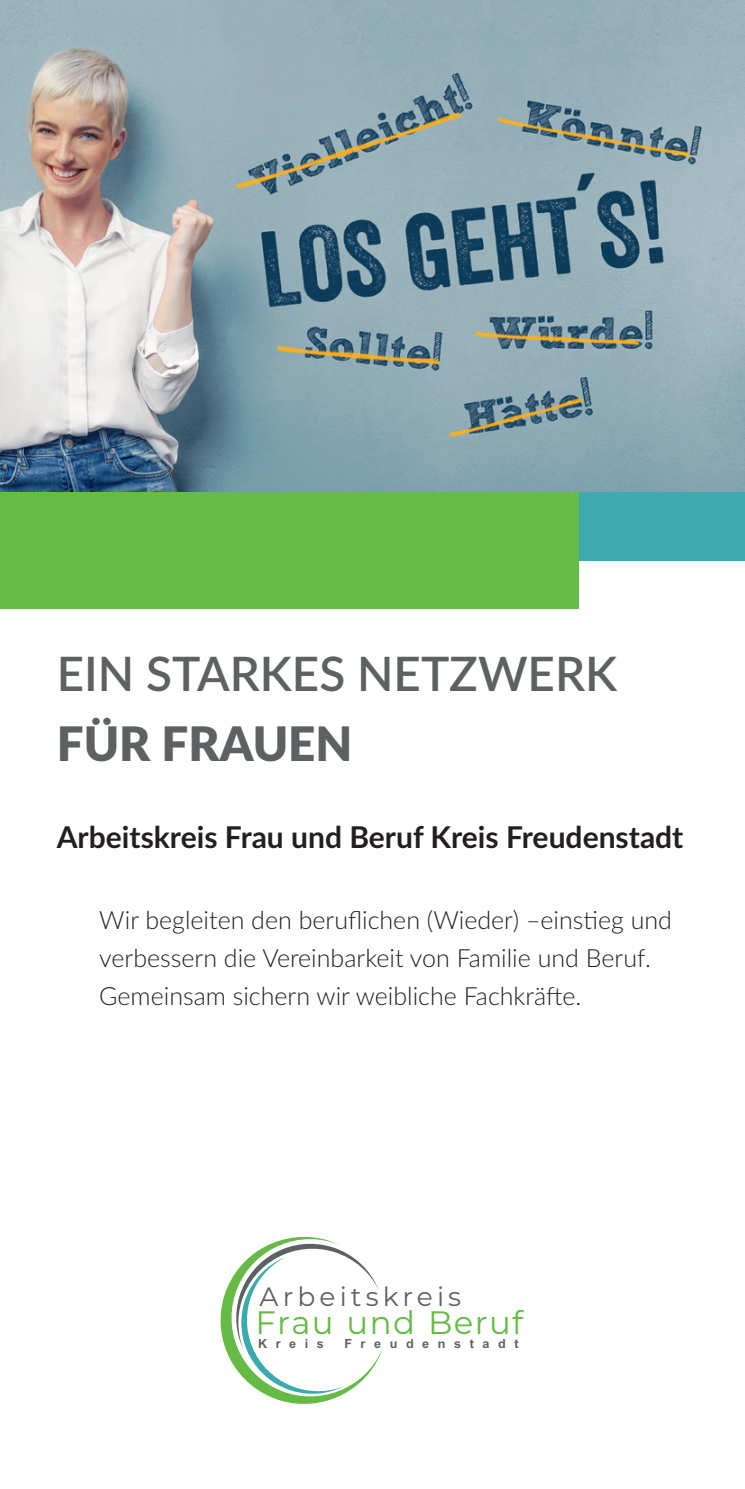
<style>
.page{position:relative;width:745px;height:1489px;background:#fff}
.page>*{position:absolute;margin:0;border:0;box-sizing:border-box;transform-origin:0 0}
.t1{font:600 47.5px "Lato";color:#5d6161}
.t2{font:900 47.5px "Lato";color:#5d6161}
.t3{font:32.25px "Montserrat";letter-spacing:.04em;color:#65bb46}
.t4{font:700 30px "Lato";color:#231f20}
.t5{font:26.5px "Montserrat";letter-spacing:.155em;color:#5d6162}
.t6{font:300 25px/37.5px "Lato";color:#231f20}
.t7{font:700 12.5px "Arial";letter-spacing:.685em;color:#5d6162}
</style>
<div class="page">
<img style="left:0;top:0;width:744px;height:492px">
<div style="left:0;top:492px;width:744px;height:68px;background:#3caaae"></div>
<svg style="left:220px;top:1236px;width:163px;height:167px"></svg>
<div style="left:0;top:492px;width:578px;height:116px;background:#65bc46"></div>
<h1 class="t1" style="left:57px;top:638px;width:561px">EIN STARKES NETZWERK</h1>
<h1 class="t2" style="left:57px;top:707px;width:297px">FÜR FRAUEN</h1>
<p class="t4" style="left:57px;top:814px;width:627px">Arbeitskreis Frau und Beruf Kreis Freudenstadt</p>
<p class="t6" style="left:99px;top:900px;width:573px">Wir begleiten den beruflichen (Wieder) –einstieg und verbessern die Vereinbarkeit von Familie und Beruf.<br>Gemeinsam sichern wir weibliche Fachkräfte.</p>
<p class="t5" style="left:259px;top:1277px;width:203px">Arbeitskreis</p>
<p class="t3" style="left:255px;top:1300px;width:269px">Frau und Beruf</p>
<p class="t7" style="left:258px;top:1335px;width:67px">Kreis</p>
<p class="t7" style="left:344px;top:1335px;width:176px">Freudenstadt</p>
</div>
